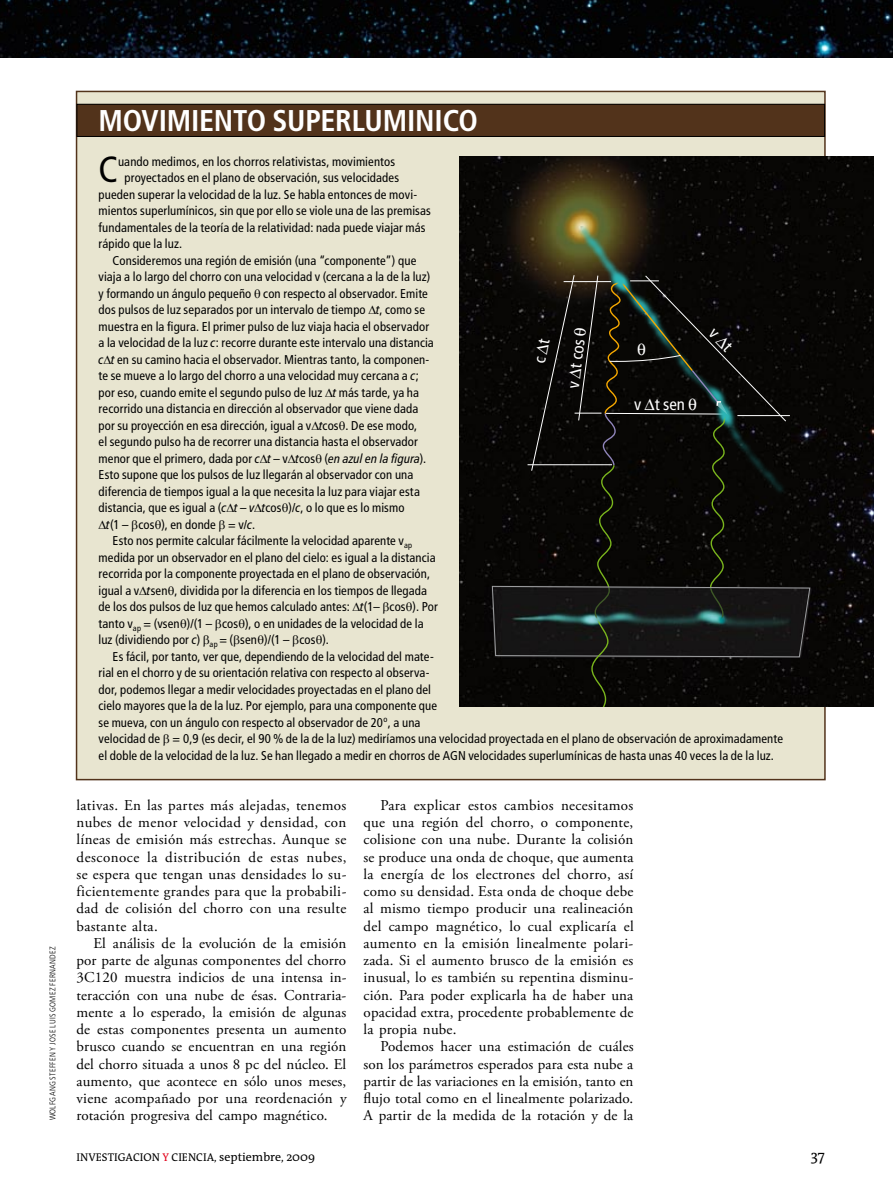
<style>
.page{position:relative;width:893px;height:1191px;background:#fff}
.page>*{position:absolute;margin:0;border:0;box-sizing:border-box;transform-origin:0 0}
.t1{font:condensed 36.45px "Frutiger LT Std";color:#000}
.t2{font:700 condensed 30px "Frutiger LT Std";letter-spacing:-.005em;color:#fff}
.t3{font:condensed 16.8px "Frutiger LT Std";color:#fff}
.t4{font:15px/17.2px "Adobe Garamond Pro";letter-spacing:.005em;color:#000;text-align:justify}
.t5{font:15px "The Antiqua B5";color:#000}
.t6{font:condensed 12.75px "Frutiger LT Std";letter-spacing:.01em;color:#000}
.t7{font:11.25px "The Antiqua B5";color:#000}
.t8{font:300 condensed 8.25px "Frutiger LT Std";letter-spacing:.03em;color:#000}
.s1{font-family:"Frutiger LT Com";font-style:italic}
.s2{color:#e2001a}
.s3{font-size:12px}
</style>
<div class="page">
<div style="left:77px;top:91px;width:748px;height:688px;background:#e8e5d0"></div>
<img style="left:459px;top:157px;width:415px;height:549px">
<div style="left:678px;top:179px;width:153px;height:362px;background:#080705"></div>
<img style="left:533px;top:179px;width:145px;height:95px">
<img style="left:566px;top:228px;width:109px;height:46px">
<div style="left:77px;top:104px;width:748px;height:32px;background:#52331b"></div>
<div style="left:77px;top:104px;width:748px;height:33px;border:1px solid #000"></div>
<img style="left:0;top:0;width:893px;height:57px">
<svg style="left:492px;top:274px;width:319px;height:432px;background:#0e0f0c"></svg>
<p class="t8" style="left:48px;top:1120px;width:176px;rotate:-90deg">wolfgang steffen y jose luis gomez fernandez</p>
<h2 class="t2" style="left:99px;top:103px;width:381px">MOVIMIENTO SUPERLUMINICO</h2>
<h1 class="t1" style="left:99px;top:148px;width:21px">C</h1>
<p class="t6" style="left:118px;top:154px;width:279px">uando medimos, en los chorros relativistas, movimientos</p>
<p class="t6" style="left:124px;top:170px;width:276px">proyectados en el plano de observación, sus velocidades</p>
<p class="t6" style="left:99px;top:187px;width:320px">pueden superar la velocidad de la luz. Se habla entonces de movi-</p>
<p class="t6" style="left:99px;top:203px;width:334px">mientos superlumínicos, sin que por ello se viole una de las premisas</p>
<p class="t6" style="left:99px;top:220px;width:329px">fundamentales de la teoría de la relatividad: nada puede viajar más</p>
<p class="t6" style="left:99px;top:236px;width:85px">rápido que la luz.</p>
<p class="t6" style="left:113px;top:253px;width:305px">Consideremos una región de emisión (una “componente”) que</p>
<p class="t6" style="left:99px;top:269px;width:333px">viaja a lo largo del chorro con una velocidad v (cercana a la de la luz)</p>
<p class="t6" style="left:99px;top:286px;width:331px">y formando un ángulo pequeño con respecto al observador. Emite</p>
<p class="t6" style="left:99px;top:302px;width:328px">dos pulsos de luz separados por un intervalo de tiempo <span class="s1">t</span>, como se</p>
<p class="t6" style="left:99px;top:319px;width:332px">muestra en la figura. El primer pulso de luz viaja hacia el observador</p>
<p class="t6" style="left:99px;top:335px;width:337px">a la velocidad de la luz <span class="s1">c</span>: recorre durante este intervalo una distancia</p>
<p class="t6" style="left:99px;top:352px;width:332px"><span class="s1">c t</span> en su camino hacia el observador. Mientras tanto, la componen-</p>
<p class="t6" style="left:99px;top:368px;width:322px">te se mueve a lo largo del chorro a una velocidad muy cercana a <span class="s1">c</span>;</p>
<p class="t6" style="left:99px;top:385px;width:322px">por eso, cuando emite el segundo pulso de luz <span class="s1">t</span> más tarde, ya ha</p>
<p class="t6" style="left:99px;top:401px;width:321px">recorrido una distancia en dirección al observador que viene dada</p>
<p class="t6" style="left:99px;top:418px;width:320px">por su proyección en esa dirección, igual a v <span class="s1">t</span>cos . De ese modo,</p>
<p class="t6" style="left:99px;top:434px;width:321px">el segundo pulso ha de recorrer una distancia hasta el observador</p>
<p class="t6" style="left:99px;top:451px;width:329px">menor que el primero, dada por <span class="s1">c t</span> – v <span class="s1">t</span>cos (<span class="s1">en azul en la figura</span>).</p>
<p class="t6" style="left:99px;top:467px;width:316px">Esto supone que los pulsos de luz llegarán al observador con una</p>
<p class="t6" style="left:99px;top:484px;width:323px">diferencia de tiempos igual a la que necesita la luz para viajar esta</p>
<p class="t6" style="left:99px;top:500px;width:307px">distancia, que es igual a (<span class="s1">c t</span> – <span class="s1">v t</span>cos )/<span class="s1">c</span>, o lo que es lo mismo</p>
<p class="t6" style="left:106px;top:517px;width:151px"><span class="s1">t</span>(1 – cos ), en donde = v/<span class="s1">c</span>.</p>
<p class="t6" style="left:113px;top:533px;width:301px">Esto nos permite calcular fácilmente la velocidad aparente v<sub>ap</sub></p>
<p class="t6" style="left:99px;top:550px;width:339px">medida por un observador en el plano del cielo: es igual a la distancia</p>
<p class="t6" style="left:99px;top:566px;width:333px">recorrida por la componente proyectada en el plano de observación,</p>
<p class="t6" style="left:99px;top:583px;width:330px">igual a v <span class="s1">t</span>sen , dividida por la diferencia en los tiempos de llegada</p>
<p class="t6" style="left:99px;top:599px;width:341px">de los dos pulsos de luz que hemos calculado antes: <span class="s1">t</span>(1– cos ). Por</p>
<p class="t6" style="left:99px;top:616px;width:327px">tanto v<sub>ap</sub> = (vsen )/(1 – cos ), o en unidades de la velocidad de la</p>
<p class="t6" style="left:99px;top:632px;width:232px">luz (dividiendo por <span class="s1">c</span>) <sub>ap</sub> = ( sen )/(1 – cos ).</p>
<p class="t6" style="left:113px;top:649px;width:323px">Es fácil, por tanto, ver que, dependiendo de la velocidad del mate-</p>
<p class="t6" style="left:99px;top:665px;width:333px">rial en el chorro y de su orientación relativa con respecto al observa-</p>
<p class="t6" style="left:99px;top:682px;width:334px">dor, podemos llegar a medir velocidades proyectadas en el plano del</p>
<p class="t6" style="left:99px;top:698px;width:340px">cielo mayores que la de la luz. Por ejemplo, para una componente que</p>
<p class="t6" style="left:99px;top:715px;width:323px">se mueva, con un ángulo con respecto al observador de 20<sup>o</sup>, a una</p>
<p class="t6" style="left:99px;top:731px;width:686px">velocidad de = 0,9 (es decir, el 90 % de la de la luz) mediríamos una velocidad proyectada en el plano de observación de aproximadamente</p>
<p class="t6" style="left:99px;top:748px;width:677px">el doble de la velocidad de la luz. Se han llegado a medir en chorros de AGN velocidades superlumínicas de hasta unas 40 veces la de la luz.</p>
<h3 class="t3" style="left:563px;top:387px;width:51px;rotate:-83deg">v ∆t cos</h3>
<h3 class="t3" style="left:634px;top:394px;width:52px">v ∆t sen</h3>
<p class="t4" style="left:77px;top:797px;width:272px">lativas. En las partes más alejadas, tenemos nubes de menor velocidad y densidad, con líneas de emisión más estrechas. Aunque se desconoce la distribución de estas nubes, se espera que tengan unas densidades lo su&shy;ficientemente grandes para que la probabili&shy;dad de colisión del chorro con una resulte bastante alta.</p>
<p class="t4" style="left:77px;top:935px;width:272px;text-indent:17px">El análisis de la evolución de la emisión por parte de algunas componentes del chorro 3C120 muestra indicios de una intensa in&shy;teracción con una nube de ésas. Contraria&shy;mente a lo esperado, la emisión de algunas de estas componentes presenta un aumento brusco cuando se encuentran en una región del chorro situada a unos 8 pc del núcleo. El aumento, que acontece en sólo unos meses, viene acompañado por una reordenación y rotación progresiva del campo magnético.</p>
<p class="t4" style="left:364px;top:797px;width:272px;text-indent:17px">Para explicar estos cambios necesitamos que una región del chorro, o componente, colisione con una nube. Durante la colisión se produce una onda de choque, que aumenta la energía de los electrones del chorro, así como su densidad. Esta onda de choque debe al mismo tiempo producir una realineación del campo magnético, lo cual explicaría el aumento en la emisión linealmente polari&shy;zada. Si el aumento brusco de la emisión es inusual, lo es también su repentina disminu&shy;ción. Para poder explicarla ha de haber una opacidad extra, procedente probablemente de la propia nube.</p>
<p class="t4" style="left:364px;top:1038px;width:272px;text-indent:17px">Podemos hacer una estimación de cuáles son los parámetros esperados para esta nube a partir de las variaciones en la emisión, tanto en flujo total como en el linealmente polarizado.</p>
<p class="t4" style="left:364px;top:1107px;width:271px">A partir de la medida de la rotación y de la</p>
<p class="t7" style="left:77px;top:1151px;width:240px">INVESTIGACION <span class="s2">Y</span> CIENCIA, <span class="s3">septiembre, 2009</span></p>
<p class="t5" style="left:811px;top:1148px;width:16px">37</p>
</div>
